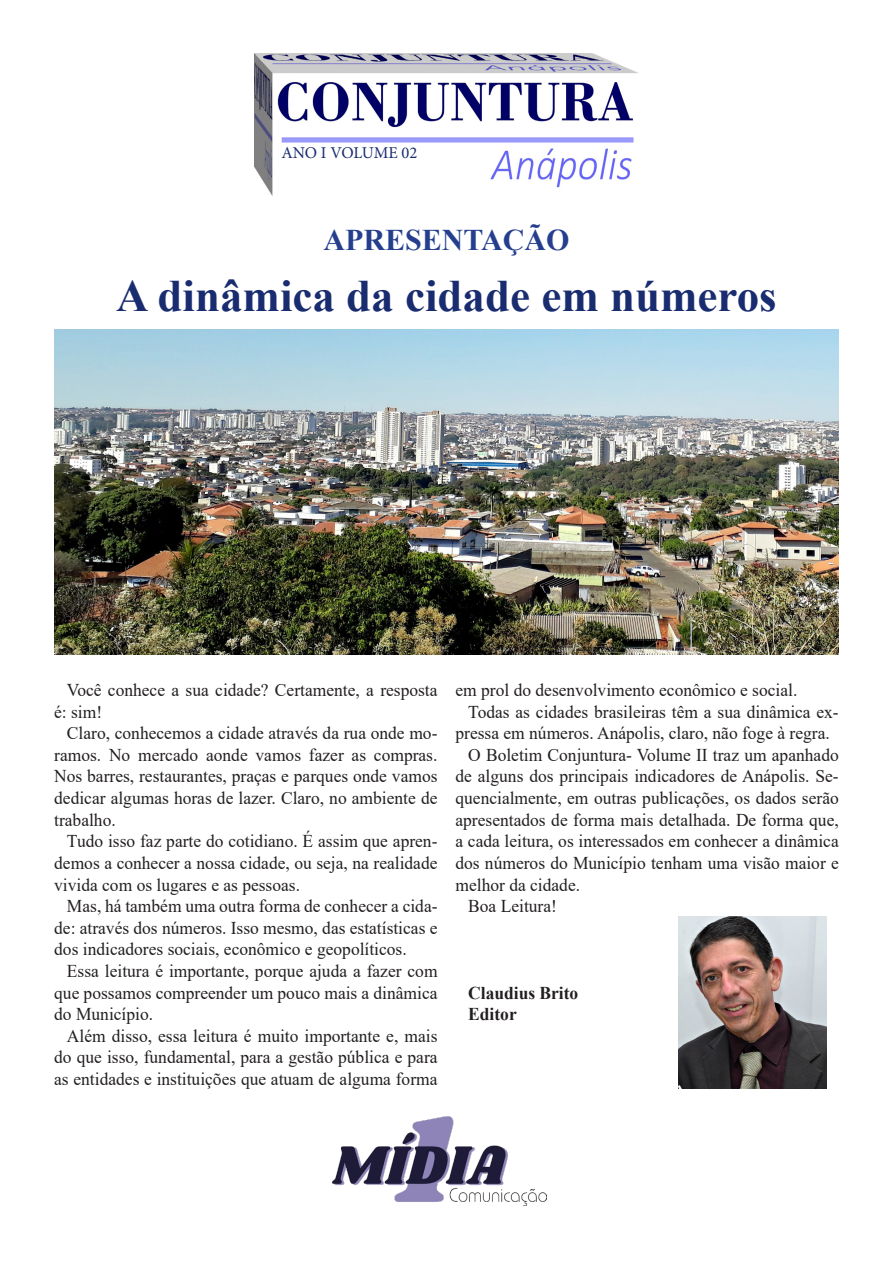
<style>
.page{position:relative;width:893px;height:1263px;background:#fff}
.page>*{position:absolute;margin:0;border:0;box-sizing:border-box;transform-origin:0 0}
.t1{font:700 45px "Times New Roman";color:#182c6f}
.t2{font:700 30px "Times New Roman";color:#253f8e}
.t3{font:18px/21.6px "Times New Roman";color:#231f20;text-align:justify}
.t4{font:700 18px "Times New Roman";color:#231f20}
.t5{font:16.5px "Minion Pro";letter-spacing:-.01em;color:#182c6f}
</style>
<div class="page">
<img style="left:255px;top:54px;width:383px;height:141px">
<img style="left:332px;top:1116px;width:215px;height:89px">
<img style="left:54px;top:330px;width:785px;height:325px">
<img style="left:679px;top:916px;width:147px;height:173px">
<p class="t5" style="left:281px;top:141px;width:138px">ANO I VOLUME 02</p>
<p class="t2" style="left:323px;top:218px;width:248px">APRESENTAÇÃO</p>
<p class="t1" style="left:116px;top:264px;width:662px">A dinâmica da cidade em números</p>
<p class="t3" style="left:54px;top:679px;width:385px;text-indent:13px">Você conhece a sua cidade? Certamente, a resposta é: sim!</p>
<p class="t3" style="left:54px;top:722px;width:385px;text-indent:13px">Claro, conhecemos a cidade através da rua onde mo&shy;ramos. No mercado aonde vamos fazer as compras.<br>Nos barres, restaurantes, praças e parques onde vamos dedicar algumas horas de lazer. Claro, no ambiente de trabalho.</p>
<p class="t3" style="left:54px;top:830px;width:385px;text-indent:13px">Tudo isso faz parte do cotidiano. É assim que apren&shy;demos a conhecer a nossa cidade, ou seja, na realidade vivida com os lugares e as pessoas.</p>
<p class="t3" style="left:54px;top:895px;width:385px;text-indent:13px">Mas, há também uma outra forma de conhecer a cida&shy;de: através dos números. Isso mesmo, das estatísticas e dos indicadores sociais, econômico e geopolíticos.</p>
<p class="t3" style="left:54px;top:959px;width:385px;text-indent:13px">Essa leitura é importante, porque ajuda a fazer com que possamos compreender um pouco mais a dinâmica do Município.</p>
<p class="t3" style="left:54px;top:1024px;width:385px;text-indent:13px">Além disso, essa leitura é muito importante e, mais do que isso, fundamental, para a gestão pública e para as entidades e instituições que atuam de alguma forma</p>
<p class="t3" style="left:455px;top:679px;width:343px">em prol do desenvolvimento econômico e social.</p>
<p class="t3" style="left:455px;top:700px;width:385px;text-indent:13px">Todas as cidades brasileiras têm a sua dinâmica ex&shy;pressa em números. Anápolis, claro, não foge à regra.</p>
<p class="t3" style="left:455px;top:743px;width:385px;text-indent:13px">O Boletim Conjuntura- Volume II traz um apanhado de alguns dos principais indicadores de Anápolis. Se&shy;quencialmente, em outras publicações, os dados serão apresentados de forma mais detalhada. De forma que, a cada leitura, os interessados em conhecer a dinâmica dos números do Município tenham uma visão maior e melhor da cidade.</p>
<p class="t3" style="left:468px;top:895px;width:90px">Boa Leitura!</p>
<p class="t4" style="left:468px;top:979px;width:112px">Claudius Brito</p>
<p class="t4" style="left:468px;top:1001px;width:50px">Editor</p>
</div>
